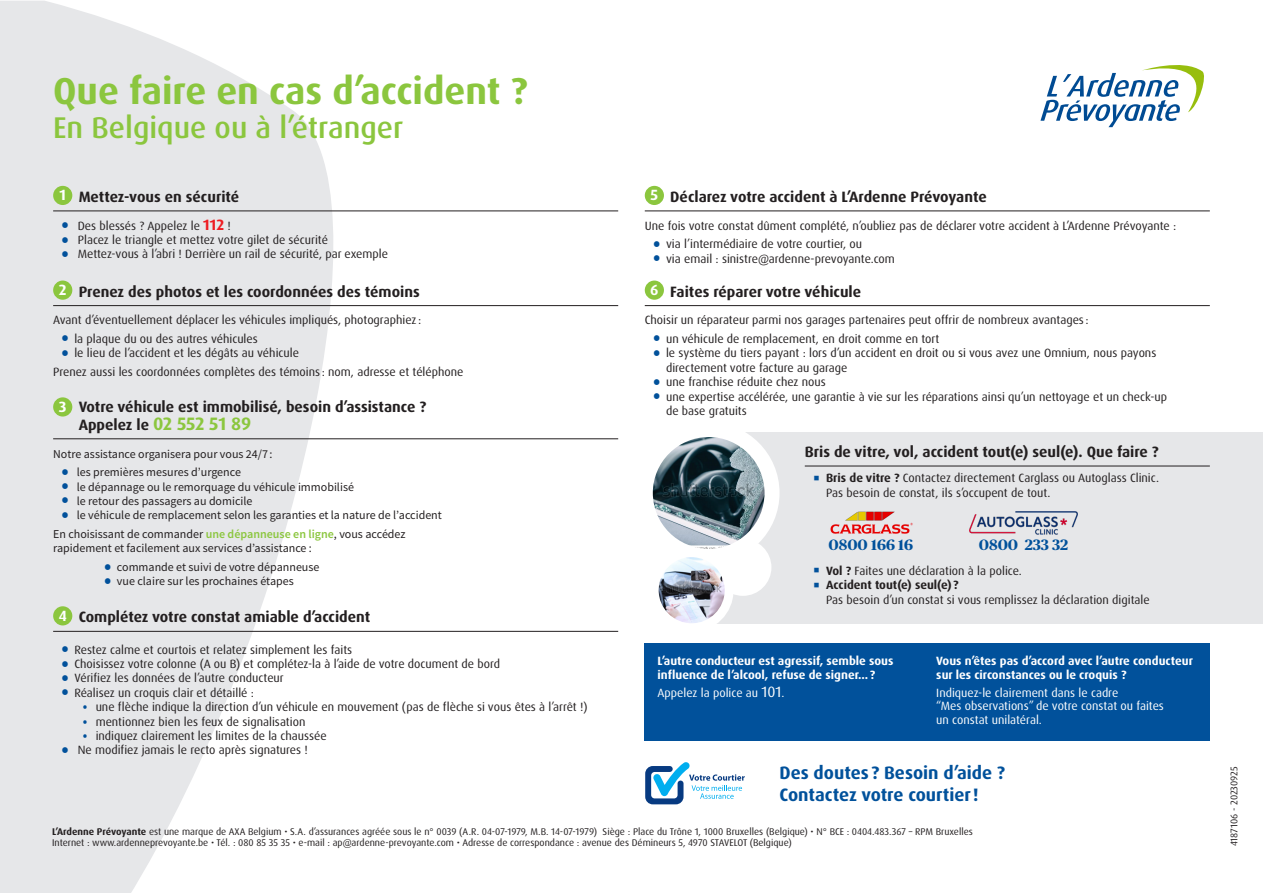
<style>
.page{position:relative;width:1263px;height:893px;background:#fff}
.page>*{position:absolute;margin:0;border:0;box-sizing:border-box;transform-origin:0 0}
.Titre_Publico_-_grand{font:700 37.5px "Dax Pro";color:#8bc63e}
.Titre_Publico_-_grand-2{font:500 30px "Dax Pro";color:#8bc63e}
.Body_copy{font:700 18px "Dax Pro";color:#01519b}
.t1{font:700 15px/18px "Dax Pro";color:#231f20}
.Text_Bulle{font:700 15px "Publico Headline";color:#01519b}
.t2{font:700 14.85px "Dax Pro";color:#fff}
.bullet{font:12px/14.4px "Dax Pro";color:#231f20}
.bullet-2{font:12px/14.4px "Source Sans Pro";color:#231f20}
.Text_Bulle-2{font:700 12px/13.5px "Dax Pro";color:#fff}
.Text_Bulle-3{font:12px/13.5px "Dax Pro";color:#fff}
.ML{font:9.75px "Dax Pro";color:#231f20}
.s1{font-family:"Source Sans Pro";font-weight:600;font-size:22.5px;color:#01519b}
.s2{font-weight:700;font-size:15px;color:#ee1d23}
.s3{font-size:18px;color:#8bc63e}
.s4{font-weight:600;font-size:22.5px;color:#01519b}
.s5{font-weight:600;color:#8bc63e}
.s6{font-family:"Source Sans Pro";font-size:15px;color:#01519b}
.s7{font-family:"Source Sans Pro";font-size:22.5px;color:#01519b}
.s8{font-weight:700}
.s9{font-size:15px}
</style>
<div class="page">
<svg style="left:0;top:1px;width:393px;height:892px;fill:#e6e7e9"></svg>
<hr style="left:53px;top:211px;width:565px;height:1px;background:#231f20">
<div style="left:53px;top:186px;width:19px;height:19px;background:#8bc63e;border-radius:50%"></div>
<hr style="left:645px;top:211px;width:565px;height:1px;background:#231f20">
<div style="left:645px;top:186px;width:19px;height:19px;background:#8bc63e;border-radius:50%"></div>
<hr style="left:53px;top:305px;width:565px;height:1px;background:#231f20">
<div style="left:53px;top:281px;width:19px;height:19px;background:#8bc63e;border-radius:50%"></div>
<hr style="left:645px;top:305px;width:565px;height:1px;background:#231f20">
<div style="left:645px;top:281px;width:19px;height:19px;background:#8bc63e;border-radius:50%"></div>
<hr style="left:53px;top:631px;width:565px;height:1px;background:#231f20">
<div style="left:53px;top:606px;width:19px;height:19px;background:#8bc63e;border-radius:50%"></div>
<hr style="left:53px;top:438px;width:565px;height:1px;background:#231f20">
<div style="left:53px;top:397px;width:19px;height:20px;background:#8bc63e;border-radius:50%"></div>
<div style="left:645px;top:643px;width:565px;height:98px;background:#01519b"></div>
<div style="left:703px;top:432px;width:560px;height:192px;background:#e6e7e9"></div>
<hr style="left:805px;top:466px;width:405px;height:1px;background:#231f20">
<img style="left:830px;top:511px;width:83px;height:23px">
<img style="left:969px;top:512px;width:108px;height:23px">
<svg style="left:645px;top:762px;width:100px;height:42px"></svg>
<div style="left:714px;top:539px;width:57px;height:57px;background:#fff;border-radius:50%"></div>
<img style="left:654px;top:436px;width:118px;height:112px">
<div style="left:638px;top:422px;width:141px;height:142px;border:15px solid #fff;border-radius:50%"></div>
<img style="left:654px;top:553px;width:75px;height:75px;border-radius:37px">
<div style="left:650px;top:548px;width:83px;height:84px;border:9px solid #fff;border-radius:50%"></div>
<svg style="left:1040px;top:65px;width:164px;height:62px"></svg>
<p class="Titre_Publico_-_grand" style="left:53px;top:67px;width:476px">Que faire en cas d’accident ?</p>
<p class="Titre_Publico_-_grand-2" style="left:53px;top:109px;width:352px">En Belgique ou à l’étranger</p>
<p class="t2" style="left:60px;top:186px;width:8px">1</p>
<p class="t1" style="left:79px;top:188px;width:162px">Mettez-vous en sécurité</p>
<p class="bullet" style="left:62px;top:218px;width:171px"><span class="s1">•</span> Des blessés ? Appelez le <span class="s2">112</span> !</p>
<p class="bullet" style="left:62px;top:233px;width:268px"><span class="s1">•</span> Placez le triangle et mettez votre gilet de sécurité</p>
<p class="bullet" style="left:62px;top:247px;width:328px"><span class="s1">•</span> Mettez-vous à l’abri ! Derrière un rail de sécurité, par exemple</p>
<p class="t2" style="left:59px;top:280px;width:9px">2</p>
<p class="t1" style="left:79px;top:283px;width:343px">Prenez des photos et les coordonnées des témoins</p>
<p class="bullet" style="left:53px;top:313px;width:369px">Avant d’éventuellement déplacer les véhicules impliqués, photographiez :</p>
<p class="bullet" style="left:62px;top:332px;width:198px"><span class="s1">•</span> la plaque du ou des autres véhicules</p>
<p class="bullet" style="left:62px;top:346px;width:239px"><span class="s1">•</span> le lieu de l’accident et les dégâts au véhicule</p>
<p class="bullet" style="left:53px;top:365px;width:412px">Prenez aussi les coordonnées complètes des témoins : nom, adresse et téléphone</p>
<p class="t2" style="left:59px;top:397px;width:9px">3</p>
<p class="t1" style="left:79px;top:398px;width:349px">Votre véhicule est immobilisé, besoin d’assistance ?<br>Appelez le <span class="s3">02 552 51 89</span></p>
<p class="bullet-2" style="left:53px;top:446px;width:221px">Notre assistance organisera pour vous 24/7 :</p>
<p class="bullet-2" style="left:62px;top:465px;width:181px"><span class="s4">•</span> les premières mesures d’urgence</p>
<p class="bullet-2" style="left:62px;top:480px;width:294px"><span class="s4">•</span> le dépannage ou le remorquage du véhicule immobilisé</p>
<p class="bullet-2" style="left:62px;top:494px;width:192px"><span class="s4">•</span> le retour des passagers au domicile</p>
<p class="bullet-2" style="left:62px;top:508px;width:382px"><span class="s4">•</span> le véhicule de remplacement selon les garanties et la nature de l’accident</p>
<p class="bullet-2" style="left:53px;top:527px;width:354px">En choisissant de commander <span class="s5">une dépanneuse en ligne</span>, vous accédez rapidement et facilement aux services d’assistance :</p>
<p class="bullet-2" style="left:104px;top:560px;width:217px"><span class="s4">•</span> commande et suivi de votre dépanneuse</p>
<p class="bullet-2" style="left:104px;top:574px;width:191px"><span class="s4">•</span> vue claire sur les prochaines étapes</p>
<p class="t2" style="left:59px;top:606px;width:10px">4</p>
<p class="t1" style="left:79px;top:608px;width:293px">Complétez votre constat amiable d’accident</p>
<p class="bullet" style="left:62px;top:642px;width:292px"><span class="s1">•</span> Restez calme et courtois et relatez simplement les faits</p>
<p class="bullet" style="left:62px;top:657px;width:440px"><span class="s1">•</span> Choisissez votre colonne (A ou B) et complétez-la à l’aide de votre document de bord</p>
<p class="bullet" style="left:62px;top:671px;width:224px"><span class="s1">•</span> Vérifiez les données de l’autre conducteur</p>
<p class="bullet" style="left:62px;top:685px;width:194px"><span class="s1">•</span> Réalisez un croquis clair et détaillé :</p>
<p class="bullet" style="left:83px;top:700px;width:506px"><span class="s6">•</span> une flèche indique la direction d’un véhicule en mouvement (pas de flèche si vous êtes à l’arrêt !)</p>
<p class="bullet" style="left:83px;top:714px;width:224px"><span class="s6">•</span> mentionnez bien les feux de signalisation</p>
<p class="bullet" style="left:83px;top:729px;width:245px"><span class="s6">•</span> indiquez clairement les limites de la chaussée</p>
<p class="bullet" style="left:62px;top:743px;width:248px"><span class="s1">•</span> Ne modifiez jamais le recto après signatures !</p>
<p class="t2" style="left:650px;top:186px;width:9px">5</p>
<p class="t1" style="left:670px;top:188px;width:318px">Déclarez votre accident à L’Ardenne Prévoyante</p>
<p class="bullet" style="left:645px;top:218px;width:533px">Une fois votre constat dûment complété, n’oubliez pas de déclarer votre accident à L’Ardenne Prévoyante :</p>
<p class="bullet" style="left:653px;top:237px;width:210px"><span class="s1">•</span> via l’intermédiaire de votre courtier, ou</p>
<p class="bullet" style="left:653px;top:251px;width:243px"><span class="s1">•</span> via email : sinistre@ardenne-prevoyante.com</p>
<p class="t2" style="left:650px;top:280px;width:10px">6</p>
<p class="t1" style="left:670px;top:283px;width:192px">Faites réparer votre véhicule</p>
<p class="bullet" style="left:645px;top:313px;width:445px">Choisir un réparateur parmi nos garages partenaires peut offrir de nombreux avantages :</p>
<p class="bullet" style="left:653px;top:332px;width:288px"><span class="s1">•</span> un véhicule de remplacement, en droit comme en tort</p>
<p class="bullet" style="left:666px;top:346px;width:492px;text-indent:-13px"><span class="s1">•</span> le système du tiers payant : lors d’un accident en droit ou si vous avez une Omnium, nous payons directement votre facture au garage</p>
<p class="bullet" style="left:653px;top:375px;width:174px"><span class="s1">•</span> une franchise réduite chez nous</p>
<p class="bullet" style="left:666px;top:389px;width:503px;text-indent:-13px"><span class="s1">•</span> une expertise accélérée, une garantie à vie sur les réparations ainsi qu’un nettoyage et un check-up de base gratuits</p>
<p class="t1" style="left:805px;top:443px;width:355px">Bris de vitre, vol, accident tout(e) seul(e). Que faire ?</p>
<p class="bullet" style="left:826px;top:471px;width:334px;text-indent:-13px"><span class="s7">■</span> <span class="s8">Bris de vitre ?</span> Contactez directement Carglass ou Autoglass Clinic.<br>Pas besoin de constat, ils s’occupent de tout.</p>
<p class="Text_Bulle" style="left:828px;top:534px;width:86px">0800 166 16</p>
<p class="Text_Bulle" style="left:979px;top:534px;width:91px">0800 233 32</p>
<p class="bullet" style="left:813px;top:563px;width:210px"><span class="s7">■</span> <span class="s8">Vol ?</span> Faites une déclaration à la police.</p>
<p class="bullet" style="left:826px;top:578px;width:325px;text-indent:-13px"><span class="s7">■</span> <span class="s8">Accident tout(e) seul(e) ?<br></span>Pas besoin d’un constat si vous remplissez la déclaration digitale</p>
<p class="Text_Bulle-2" style="left:657px;top:654px;width:237px">L’autre conducteur est agressif, semble sous influence de l’alcool, refuse de signer... ?</p>
<p class="Text_Bulle-3" style="left:657px;top:686px;width:128px">Appelez la police au <span class="s9">101</span>.</p>
<p class="Text_Bulle-2" style="left:936px;top:654px;width:258px">Vous n’êtes pas d’accord avec l’autre conducteur sur les circonstances ou le croquis ?</p>
<p class="Text_Bulle-3" style="left:936px;top:686px;width:229px">Indiquez-le clairement dans le cadre<br>“Mes observations” de votre constat ou faites un constat unilatéral.</p>
<p class="Body_copy" style="left:779px;top:761px;width:227px">Des doutes ? Besoin d’aide ?</p>
<p class="Body_copy" style="left:779px;top:783px;width:201px">Contactez votre courtier!</p>
<p class="ML" style="left:52px;top:825px;width:922px"><span class="s8">L’Ardenne Prévoyante</span> est une marque de AXA Belgium • S.A. d’assurances agréée sous le n° 0039 (A.R. 04-07-1979, M.B. 14-07-1979) Siège : Place du Trône 1, 1000 Bruxelles (Belgique) • N° BCE : 0404.483.367 – RPM Bruxelles</p>
<p class="ML" style="left:52px;top:837px;width:741px">Internet : www.ardenneprevoyante.be • Tél. : 080 85 35 35 • e-mail : ap@ardenne-prevoyante.com • Adresse de correspondance : avenue des Démineurs 5, 4970 STAVELOT (Belgique)</p>
<p class="ML" style="left:1228px;top:846px;width:81px;rotate:-90deg">4187106 - 20230925</p>
</div>
